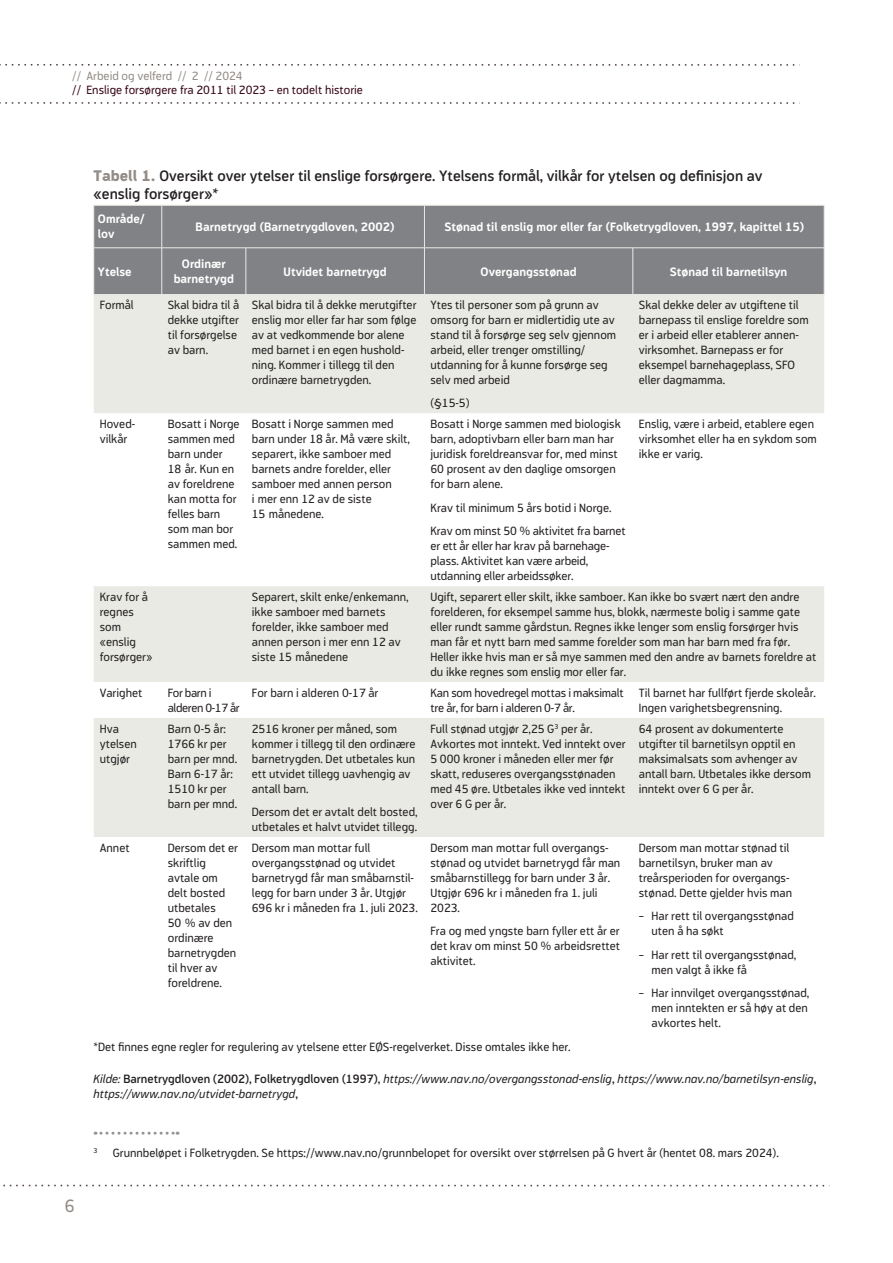
<style>
.page{position:relative;width:893px;height:1263px;background:#fff}
.page>*{position:absolute;margin:0;border:0;box-sizing:border-box;transform-origin:0 0}
.t1{font:18px "Modus";color:#948d87}
.t2{font:600 15px/18px "Modus";color:#231f20}
.t3{font:12px/15px "Modus";color:#231f20}
.t4{font:700 12px/15px "Modus";color:#fff}
.t5{font:italic 12px/15px "Modus";color:#231f20}
.t6{font:12px/15px "Modus";letter-spacing:-.02em;color:#231f20}
.t7{font:12px "Modus";color:#38071a}
.t8{font:12px "Modus";color:#948d87}
.t9{font:12px/15px "Modus";letter-spacing:-.03em;color:#231f20}
.t10{font:7.05px "Modus";color:#231f20}
.s1{font-weight:800;color:#948d87}
.s2{font-weight:600;font-style:normal}
</style>
<div class="page">
<svg style="left:0;top:64px;width:795px;height:2px"></svg>
<svg style="left:0;top:102px;width:795px;height:2px"></svg>
<svg style="left:3px;top:1185px;width:822px;height:1px"></svg>
<div style="left:94px;top:206px;width:730px;height:88px;background:#808285"></div>
<div style="left:94px;top:295px;width:730px;height:118px;background:#e9eae4"></div>
<svg style="left:94px;top:586px;width:730px;height:251px;fill:#e9eae4"></svg>
<hr style="left:94px;top:205px;width:68px;height:1px;background:#e9eae4">
<hr style="left:93px;top:205px;width:1px;height:43px;background:#e9eae4">
<hr style="left:162px;top:205px;width:84px;height:1px;background:#e9eae4">
<hr style="left:162px;top:205px;width:1px;height:43px;background:#e9eae4">
<hr style="left:246px;top:205px;width:178px;height:1px;background:#e9eae4">
<hr style="left:424px;top:205px;width:209px;height:1px;background:#e9eae4">
<hr style="left:424px;top:205px;width:1px;height:43px;background:#e9eae4">
<hr style="left:633px;top:205px;width:191px;height:1px;background:#e9eae4">
<hr style="left:824px;top:205px;width:1px;height:43px;background:#e9eae4">
<hr style="left:94px;top:248px;width:68px;height:1px;background:#e9eae4">
<hr style="left:93px;top:248px;width:1px;height:46px;background:#e9eae4">
<hr style="left:162px;top:248px;width:84px;height:1px;background:#e9eae4">
<hr style="left:162px;top:248px;width:1px;height:46px;background:#e9eae4">
<hr style="left:246px;top:248px;width:178px;height:1px;background:#e9eae4">
<hr style="left:246px;top:248px;width:1px;height:46px;background:#e9eae4">
<hr style="left:424px;top:248px;width:209px;height:1px;background:#e9eae4">
<hr style="left:424px;top:248px;width:1px;height:46px;background:#e9eae4">
<hr style="left:633px;top:248px;width:191px;height:1px;background:#e9eae4">
<hr style="left:633px;top:248px;width:1px;height:46px;background:#e9eae4">
<hr style="left:824px;top:248px;width:1px;height:46px;background:#e9eae4">
<hr style="left:94px;top:294px;width:68px;height:1px;background:#e9eae4">
<hr style="left:162px;top:294px;width:84px;height:1px;background:#e9eae4">
<hr style="left:246px;top:294px;width:178px;height:1px;background:#e9eae4">
<hr style="left:424px;top:294px;width:209px;height:1px;background:#e9eae4">
<hr style="left:633px;top:294px;width:191px;height:1px;background:#e9eae4">
<svg style="left:95px;top:1132px;width:83px;height:3px"></svg>
<p class="t8" style="left:72px;top:69px;width:172px">// Arbeid og velferd // 2 // 2024</p>
<p class="t7" style="left:72px;top:83px;width:292px">// Enslige forsørgere fra 2011 til 2023 – en todelt historie</p>
<p class="t2" style="left:94px;top:167px;width:670px"><span class="s1">Tabell 1.</span> Oversikt over ytelser til enslige forsørgere. Ytelsens formål, vilkår for ytelsen og definisjon av «enslig forsørger»*</p>
<p class="t4" style="left:98px;top:212px;width:48px">Område/ lov</p>
<p class="t4" style="left:196px;top:219px;width:200px">Barnetrygd (Barnetrygdloven, 2002)</p>
<p class="t4" style="left:444px;top:219px;width:361px">Stønad til enslig mor eller far (Folketrygdloven, 1997, kapittel 15)</p>
<p class="t4" style="left:98px;top:264px;width:35px">Ytelse</p>
<p class="t4" style="left:174px;top:256px;width:62px;text-align:center">Ordinær barnetrygd</p>
<p class="t4" style="left:284px;top:264px;width:105px">Utvidet barnetrygd</p>
<p class="t4" style="left:481px;top:264px;width:97px">Overgangsstønad</p>
<p class="t4" style="left:670px;top:264px;width:119px">Stønad til barnetilsyn</p>
<p class="t3" style="left:100px;top:297px;width:36px">Formål</p>
<p class="t3" style="left:168px;top:297px;width:73px">Skal bidra til å dekke utgifter til forsørgelse av barn.</p>
<p class="t3" style="left:252px;top:297px;width:166px">Skal bidra til å dekke merutgifter enslig mor eller far har som følge av at vedkommende bor alene med barnet i en egen hushold&shy;ning. Kommer i tillegg til den ordinære barnetrygden.</p>
<p class="t3" style="left:430px;top:297px;width:187px">Ytes til personer som på grunn av omsorg for barn er midlertidig ute av stand til å forsørge seg selv gjennom arbeid, eller trenger omstilling/ utdanning for å kunne forsørge seg selv med arbeid</p>
<p class="t3" style="left:430px;top:396px;width:41px">(§15-5)</p>
<p class="t3" style="left:639px;top:297px;width:171px">Skal dekke deler av utgiftene til barnepass til enslige foreldre som er i arbeid eller etablerer annen&shy;virksomhet. Barnepass er for eksempel barnehageplass, SFO eller dagmamma.</p>
<p class="t3" style="left:100px;top:416px;width:37px">Hoved&shy;vilkår</p>
<p class="t3" style="left:168px;top:416px;width:73px">Bosatt i Norge sammen med barn under<br>18 år. Kun en av foreldrene kan motta for felles barn som man bor sammen med.</p>
<p class="t3" style="left:252px;top:416px;width:160px">Bosatt i Norge sammen med barn under 18 år. Må være skilt, separert, ikke samboer med barnets andre forelder, eller samboer med annen person<br>i mer enn 12 av de siste<br>15 månedene.</p>
<p class="t3" style="left:430px;top:416px;width:192px">Bosatt i Norge sammen med biologisk barn, adoptivbarn eller barn man har juridisk foreldreansvar for, med minst<br>60 prosent av den daglige omsorgen for barn alene.</p>
<p class="t3" style="left:430px;top:496px;width:197px;line-height:23.5px">Krav til minimum 5 års botid i Norge.<br>Krav om minst 50 % aktivitet fra barnet</p>
<p class="t3" style="left:430px;top:538px;width:181px">er ett år eller har krav på barnehage&shy;plass. Aktivitet kan være arbeid, utdanning eller arbeidssøker.</p>
<p class="t3" style="left:639px;top:416px;width:180px">Enslig, være i arbeid, etablere egen virksomhet eller ha en sykdom som ikke er varig.</p>
<p class="t3" style="left:100px;top:589px;width:54px">Krav for å regnes som «enslig forsørger»</p>
<p class="t3" style="left:252px;top:589px;width:158px">Separert, skilt enke/enkemann, ikke samboer med barnets forelder, ikke samboer med annen person i mer enn 12 av siste 15 månedene</p>
<p class="t3" style="left:430px;top:589px;width:387px">Ugift, separert eller skilt, ikke samboer. Kan ikke bo svært nært den andre forelderen, for eksempel samme hus, blokk, nærmeste bolig i samme gate eller rundt samme gårdstun. Regnes ikke lenger som enslig forsørger hvis man får et nytt barn med samme forelder som man har barn med fra før.<br>Heller ikke hvis man er så mye sammen med den andre av barnets foreldre at du ikke regnes som enslig mor eller far.</p>
<p class="t3" style="left:100px;top:685px;width:44px">Varighet</p>
<p class="t9" style="left:168px;top:685px;width:73px">For barn i alderen 0-17 år</p>
<p class="t3" style="left:252px;top:685px;width:128px">For barn i alderen 0-17 år</p>
<p class="t6" style="left:430px;top:685px;width:195px">Kan som hovedregel mottas i maksimalt tre år, for barn i alderen 0-7 år.</p>
<p class="t3" style="left:639px;top:685px;width:179px">Til barnet har fullført fjerde skoleår.<br>Ingen varighetsbegrensning.</p>
<p class="t3" style="left:100px;top:721px;width:39px">Hva ytelsen utgjør</p>
<p class="t3" style="left:168px;top:721px;width:71px">Barn 0-5 år:<br>1766 kr per barn per mnd.<br>Barn 6-17 år:<br>1510 kr per barn per mnd.</p>
<p class="t3" style="left:252px;top:721px;width:165px">2516 kroner per måned, som kommer i tillegg til den ordinære barnetrygden. Det utbetales kun ett utvidet tillegg uavhengig av antall barn.</p>
<p class="t3" style="left:252px;top:804px;width:167px">Dersom det er avtalt delt bosted, utbetales et halvt utvidet tillegg.</p>
<p class="t3" style="left:430px;top:721px;width:197px">Full stønad utgjør 2,25 G<sup>3</sup> per år.<br>Avkortes mot inntekt. Ved inntekt over<br>5 000 kroner i måneden eller mer før skatt, reduseres overgangsstønaden med 45 øre. Utbetales ikke ved inntekt over 6 G per år.</p>
<p class="t3" style="left:639px;top:721px;width:174px">64 prosent av dokumenterte utgifter til barnetilsyn opptil en maksimalsats som avhenger av antall barn. Utbetales ikke dersom inntekt over 6 G per år.</p>
<p class="t3" style="left:100px;top:840px;width:31px">Annet</p>
<p class="t3" style="left:168px;top:840px;width:72px">Dersom det er skriftlig avtale om delt bosted utbetales<br>50 % av den ordinære barnetrygden til hver av foreldrene.</p>
<p class="t3" style="left:252px;top:840px;width:167px">Dersom man mottar full overgangsstønad og utvidet barnetrygd får man småbarnstil&shy;legg for barn under 3 år. Utgjør<br>696 kr i måneden fra 1. juli 2023.</p>
<p class="t3" style="left:430px;top:840px;width:191px">Dersom man mottar full overgangs&shy;stønad og utvidet barnetrygd får man småbarnstillegg for barn under 3 år.<br>Utgjør 696 kr i måneden fra 1. juli<br>2023.</p>
<p class="t3" style="left:430px;top:924px;width:191px;text-align:justify">Fra og med yngste barn fyller ett år er det krav om minst 50 % arbeidsrettet aktivitet.</p>
<p class="t3" style="left:639px;top:840px;width:155px">Dersom man mottar stønad til barnetilsyn, bruker man av treårsperioden for overgangs&shy;stønad. Dette gjelder hvis man</p>
<p class="t3" style="left:652px;top:909px;width:144px;text-indent:-13px">– Har rett til overgangsstønad uten å ha søkt</p>
<p class="t3" style="left:652px;top:947px;width:146px;text-indent:-13px">– Har rett til overgangsstønad, men valgt å ikke få</p>
<p class="t3" style="left:652px;top:986px;width:159px;text-align:justify;text-indent:-13px">– Har innvilget overgangsstønad, men inntekten er så høy at den avkortes helt.</p>
<p class="t3" style="left:94px;top:1039px;width:478px">*Det finnes egne regler for regulering av ytelsene etter EØS-regelverket. Disse omtales ikke her.</p>
<p class="t5" style="left:94px;top:1071px;width:724px">Kilde: <span class="s2">Barnetrygdloven (2002), Folketrygdloven (1997),</span> https://www.nav.no/overgangsstonad-enslig<span class="s2">,</span> https://www.nav.no/barnetilsyn-enslig<span class="s2">, </span>https://www.nav.no/utvidet-barnetrygd<span class="s2">,</span></p>
<h1 class="t1" style="left:65px;top:1195px;width:12px">6</h1>
<p class="t10" style="left:94px;top:1146px;width:5px">3</p>
<p class="t3" style="left:113px;top:1145px;width:668px">Grunnbeløpet i Folketrygden. Se https://www.nav.no/grunnbelopet for oversikt over størrelsen på G hvert år (hentet 08. mars 2024).</p>
</div>
